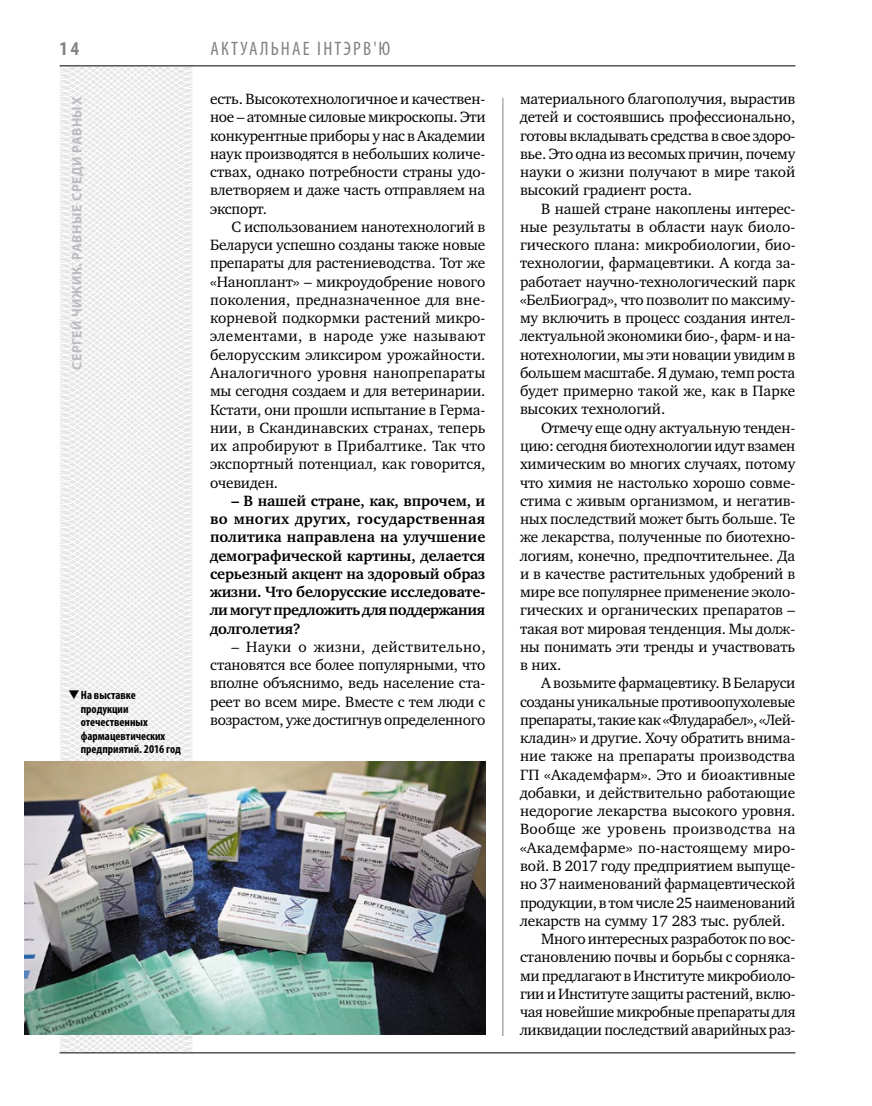
<style>
.page{position:relative;width:872px;height:1106px;background:#fff}
.page>*{position:absolute;margin:0;border:0;box-sizing:border-box;transform-origin:0 0}
.t1{font:condensed 19.5px "Myriad Pro";letter-spacing:.11em;color:#808285}
.t2{font:700 condensed 19.5px "Myriad Pro";color:#808285}
.t3{font:15.3px/18.3px "Charter C";letter-spacing:-.01em;color:#000;text-align:justify}
.t4{font:700 15.3px/18.3px "Charter C";letter-spacing:-.015em;color:#000;text-align:justify}
.t5{font:15.3px "Charter C";letter-spacing:.01em;color:#000}
.t6{font:15.3px "Charter C";letter-spacing:.02em;color:#000}
.t7{font:700 13.5px "Myriad Pro";letter-spacing:.04em;color:#bcbdc0}
.t8{font:700 condensed 12px/13.5px "Myriad Pro";color:#000}
</style>
<div class="page">
<svg style="left:24px;top:65px;width:227px;height:989px"></svg>
<hr style="left:502px;top:98px;width:1px;height:938px;background:#808285">
<hr style="left:60px;top:1052px;width:735px;height:1px;background:#000">
<hr style="left:60px;top:65px;width:735px;height:1px;background:#000">
<img style="left:24px;top:761px;width:461px;height:273px">
<svg style="left:80px;top:699px;width:12px;height:1px"></svg>
<p class="t2" style="left:60px;top:37px;width:21px">14</p>
<p class="t7" style="left:68px;top:369px;width:274px;rotate:-90deg">Сергей Чижик. Равные среди равных</p>
<p class="t8" style="left:81px;top:688px;width:101px;text-indent:-13px">❑На выставке продукции отечественных фармацевтических предприятий. 2016 год</p>
<p class="t1" style="left:210px;top:37px;width:181px">Актуальнае інтэрв'ю</p>
<p class="t3" style="left:210px;top:90px;width:277px">есть. Высокотехнологичное и качествен&shy;ное – атомные силовые микроскопы. Эти конкурентные приборы у нас в Академии наук производятся в небольших количе&shy;ствах, однако потребности страны удо&shy;влетворяем и даже часть отправляем на экспорт.</p>
<p class="t3" style="left:210px;top:218px;width:277px;text-indent:21px">С использованием нанотехнологий в Беларуси успешно созданы также новые препараты для растениеводства. Тот же «Наноплант» – микроудобрение нового поколения, предназначенное для вне&shy;корневой подкормки растений микро&shy;элементами, в народе уже называют белорусским эликсиром урожайности.<br>Аналогичного уровня нанопрепараты мы сегодня создаем и для ветеринарии.<br>Кстати, они прошли испытание в Герма&shy;нии, в Скандинавских странах, теперь их апробируют в Прибалтике. Так что экспортный потенциал, как говорится, очевиден.</p>
<p class="t4" style="left:210px;top:491px;width:277px;text-indent:21px">– В нашей стране, как, впрочем, и во многих других, государственная политика направлена на улучшение демографической картины, делается серьезный акцент на здоровый образ жизни. Что белорусские исследовате&shy;ли могут предложить для поддержания долголетия?</p>
<p class="t3" style="left:210px;top:637px;width:277px;text-indent:21px">– Науки о жизни, действительно, становятся все более популярными, что вполне объяснимо, ведь население ста&shy;реет во всем мире. Вместе с тем люди с возрастом, уже достигнув определенного</p>
<p class="t3" style="left:520px;top:90px;width:277px">материального благополучия, вырастив детей и состоявшись профессионально, готовы вкладывать средства в свое здоро&shy;вье. Это одна из весомых причин, почему науки о жизни получают в мире такой высокий градиент роста.</p>
<p class="t3" style="left:520px;top:199px;width:277px;text-indent:21px">В нашей стране накоплены интерес&shy;ные результаты в области наук биоло&shy;гического плана: микробиологии, био&shy;технологии, фармацевтики. А когда за&shy;работает научно-технологический парк «БелБиоград», что позволит по максиму&shy;му включить в процесс создания интел&shy;лектуальной экономики био-, фарм- и на&shy;нотехнологии, мы эти новации увидим в большем масштабе. Я думаю, темп роста будет примерно такой же, как в Парке высоких технологий.</p>
<p class="t3" style="left:520px;top:418px;width:277px;text-indent:21px">Отмечу еще одну актуальную тенден&shy;цию: сегодня биотехнологии идут взамен химическим во многих случаях, потому что химия не настолько хорошо совме&shy;стима с живым организмом, и негатив&shy;ных последствий может быть больше. Те же лекарства, полученные по биотехно&shy;логиям, конечно, предпочтительнее. Да и в качестве растительных удобрений в мире все популярнее применение эколо&shy;гических и органических препаратов – такая вот мировая тенденция. Мы долж&shy;ны понимать эти тренды и участвовать в них.</p>
<p class="t3" style="left:541px;top:674px;width:256px">А возьмите фармацевтику. В Беларуси</p>
<p class="t3" style="left:520px;top:692px;width:277px">созданы уникальные противоопухолевые</p>
<p class="t3" style="left:520px;top:710px;width:277px">препараты, такие как «Флударабел», «Лей-</p>
<p class="t3" style="left:520px;top:729px;width:277px">кладин» и другие. Хочу обратить внима-</p>
<p class="t3" style="left:520px;top:747px;width:277px">ние также на препараты производства</p>
<p class="t3" style="left:520px;top:765px;width:277px">ГП «Академфарм». Это и биоактивные</p>
<p class="t3" style="left:520px;top:783px;width:277px">добавки, и действительно работающие</p>
<p class="t3" style="left:520px;top:802px;width:277px">недорогие лекарства высокого уровня.</p>
<p class="t6" style="left:520px;top:820px;width:277px">Вообще же уровень производства на</p>
<p class="t5" style="left:520px;top:839px;width:277px">«Академфарме» по-настоящему миро-</p>
<p class="t3" style="left:520px;top:856px;width:277px">вой. В 2017 году предприятием выпуще-</p>
<p class="t3" style="left:520px;top:875px;width:277px">но 37 наименований фармацевтической</p>
<p class="t3" style="left:520px;top:893px;width:277px">продукции, в том числе 25 наименований</p>
<p class="t3" style="left:520px;top:911px;width:267px">лекарств на сумму 17 283 тыс. рублей.</p>
<p class="t3" style="left:541px;top:929px;width:255px">Много интересных разработок по вос-</p>
<p class="t3" style="left:520px;top:948px;width:277px">становлению почвы и борьбы с сорняка-</p>
<p class="t3" style="left:520px;top:966px;width:277px">ми предлагают в Институте микробиоло-</p>
<p class="t3" style="left:520px;top:984px;width:277px">гии и Институте защиты растений, вклю-</p>
<p class="t3" style="left:520px;top:1002px;width:277px">чая новейшие микробные препараты для</p>
<p class="t3" style="left:520px;top:1021px;width:277px">ликвидации последствий аварийных раз-</p>
</div>
